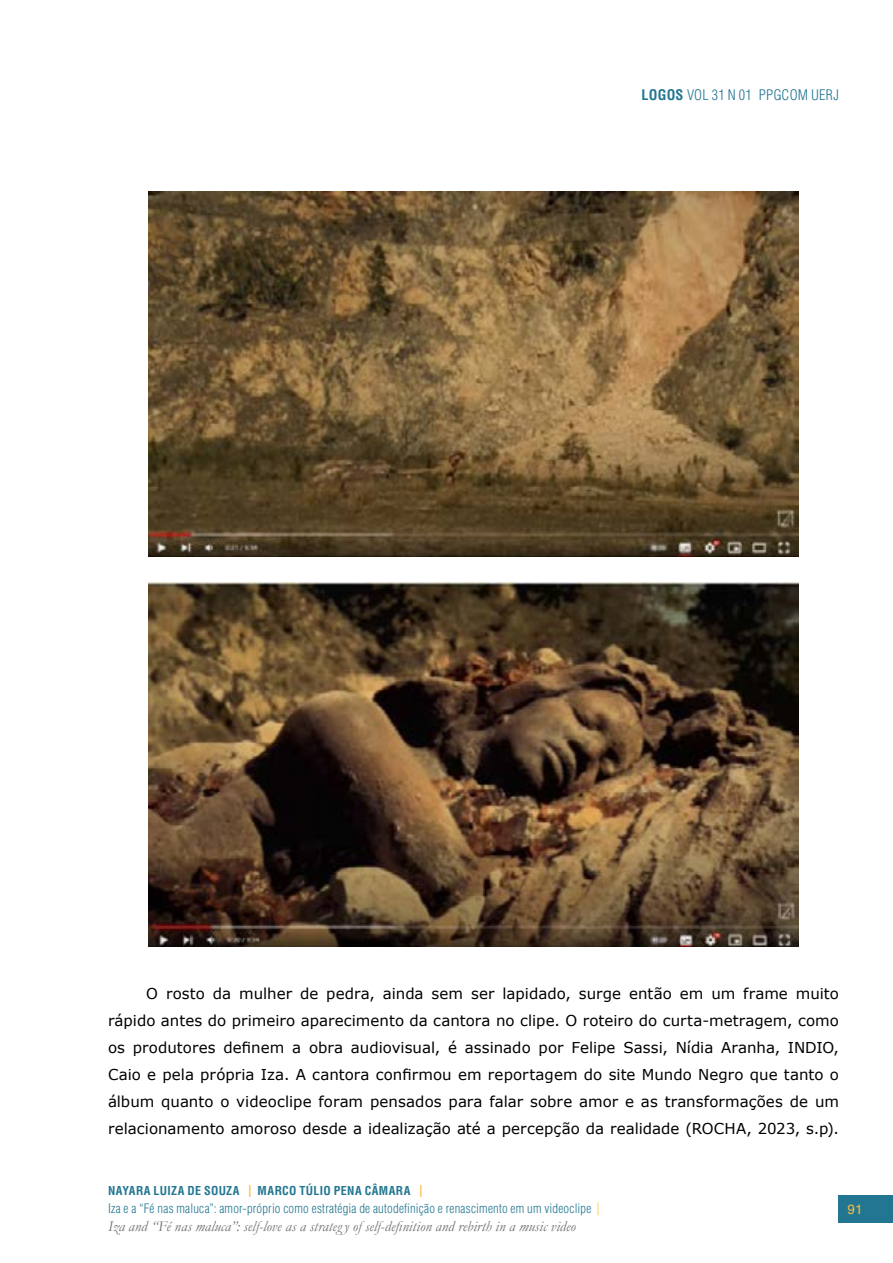
<style>
.page{position:relative;width:893px;height:1263px;background:#fff}
.page>*{position:absolute;margin:0;border:0;box-sizing:border-box;transform-origin:0 0}
.t1{font:15px/27px "Verdana";letter-spacing:.005em;color:#000;text-align:justify}
.t2{font:italic 15px "Garamond";letter-spacing:.005em;color:#706f6f}
.t3{font:300 condensed 14.25px "Helvetica LT Std";letter-spacing:.01em;color:#227691}
.t4{font:13.5px "Helvetica LT Std";color:#fbbc43}
.t5{font:300 condensed 12.75px "Helvetica LT Std";letter-spacing:.02em;color:#227691}
.t6{font:700 condensed 12px "Helvetica LT Std";letter-spacing:.025em;color:#227691}
.s1{font-weight:700}
.s2{color:#fbbc43}
</style>
<div class="page">
<div style="left:839px;top:1195px;width:54px;height:28px;background:#227691"></div>
<img style="left:149px;top:192px;width:649px;height:364px">
<img style="left:149px;top:582px;width:649px;height:365px">
<p class="t3" style="left:641px;top:86px;width:199px"><span class="s1">LOGOS</span> VOL 31 N 01 PPGCOM UERJ</p>
<p class="t1" style="left:108px;top:980px;width:732px;text-indent:38px">O rosto da mulher de pedra, ainda sem ser lapidado, surge então em um frame muito rápido antes do primeiro aparecimento da cantora no clipe. O roteiro do curta-metragem, como os produtores definem a obra audiovisual, é assinado por Felipe Sassi, Nídia Aranha, INDIO, Caio e pela própria Iza. A cantora confirmou em reportagem do site Mundo Negro que tanto o álbum quanto o videoclipe foram pensados para falar sobre amor e as transformações de um relacionamento amoroso desde a idealização até a percepção da realidade (ROCHA, 2023, s.p).</p>
<p class="t6" style="left:108px;top:1183px;width:316px">NAYARA LUIZA DE SOUZA <span class="s2">|</span> MARCO TÚLIO PENA CÂMARA <span class="s2">|</span></p>
<p class="t5" style="left:108px;top:1201px;width:493px">Iza e a “Fé nas maluca”: amor-próprio como estratégia de autodefinição e renascimento em um videoclipe <span class="s2">|</span></p>
<p class="t2" style="left:108px;top:1216px;width:469px">Iza and “Fé nas maluca”: self-love as a strateg y of self-definition and rebirth in a music video</p>
<p class="t4" style="left:847px;top:1201px;width:17px">91</p>
</div>
